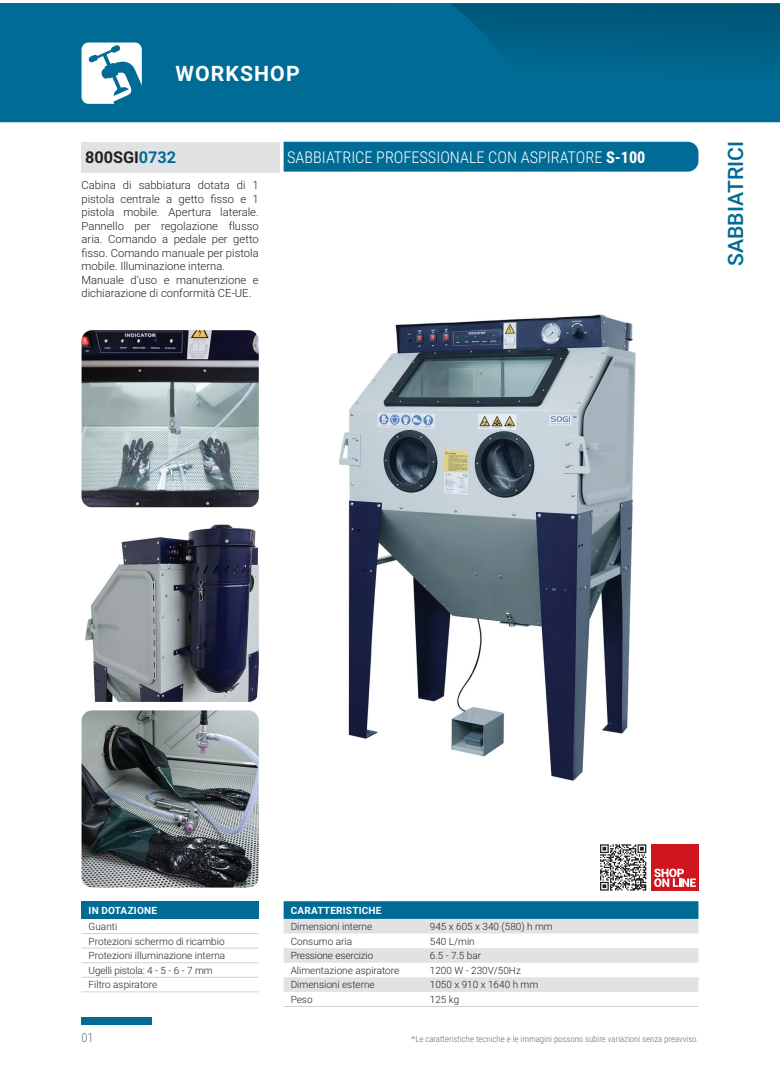
<style>
.page{position:relative;width:780px;height:1088px;background:#fff}
.page>*{position:absolute;margin:0;border:0;box-sizing:border-box;transform-origin:0 0}
.t1{font:500 21.25px "Roboto";color:#006c95}
.t2{font:700 21.25px "Roboto";letter-spacing:.05em;color:#fff}
.t3{font:300 16.25px "Roboto Condensed";color:#fff}
.t4{font:700 16.25px "Roboto";color:#231f20}
.t5{font:300 12.5px "Roboto Condensed";color:#6c6d70}
.t6{font:300 11.25px/13.5px "Roboto";color:#231f20}
.t7{font:300 10px/14.6px "Roboto";color:#231f20}
.t8{font:700 10px "Roboto";letter-spacing:.02em;color:#fff}
.t9{font:300 8.75px "Roboto Condensed";color:#6c6d70}
.s1{color:#006c95}
.s2{font-weight:700}
</style>
<div class="page">
<div style="left:0;top:4px;width:450px;height:118px;background:#006c95"></div>
<img style="left:450px;top:4px;width:119px;height:118px">
<img style="left:569px;top:4px;width:211px;height:118px">
<svg style="left:81px;top:43px;width:61px;height:61px"></svg>
<img style="left:81px;top:710px;width:178px;height:177px">
<img style="left:85px;top:525px;width:174px;height:177px">
<img style="left:81px;top:330px;width:178px;height:177px">
<div style="left:283px;top:142px;width:415px;height:30px;background:#006c95"></div>
<div style="left:81px;top:142px;width:199px;height:30px;background:#e1e2e4"></div>
<svg style="left:283px;top:901px;width:415px;height:91px"></svg>
<hr style="left:283px;top:1006px;width:139px;height:1px;background:#d1d2d4">
<hr style="left:422px;top:1006px;width:276px;height:1px;background:#d1d2d4">
<div style="left:81px;top:901px;width:178px;height:18px;background:#006c95"></div>
<hr style="left:81px;top:933px;width:178px;height:1px;background:#d1d2d4">
<hr style="left:81px;top:948px;width:178px;height:1px;background:#d1d2d4">
<hr style="left:81px;top:962px;width:178px;height:1px;background:#d1d2d4">
<hr style="left:81px;top:977px;width:178px;height:1px;background:#d1d2d4">
<hr style="left:81px;top:991px;width:178px;height:1px;background:#d1d2d4">
<svg style="left:600px;top:844px;width:47px;height:47px"></svg>
<svg style="left:600px;top:844px;width:46px;height:46px"></svg>
<div style="left:651px;top:844px;width:47px;height:46px;background:#cf151d"></div>
<svg style="left:654px;top:868px;width:41px;height:19px"></svg>
<img style="left:339px;top:314px;width:297px;height:467px">
<div style="left:81px;top:1017px;width:71px;height:7px;background:#006c95"></div>
<h1 class="t2" style="left:175px;top:59px;width:126px">WORKSHOP</h1>
<h2 class="t4" style="left:85px;top:146px;width:93px">800SGI<span class="s1">0732</span></h2>
<p class="t6" style="left:81px;top:178px;width:179px">Cabina di sabbiatura dotata di 1 pistola centrale a getto fisso e 1 pistola mobile. Apertura laterale.<br>Pannello per regolazione flusso aria. Comando a pedale per getto fisso. Comando manuale per pistola mobile. Illuminazione interna.<br>Manuale d’uso e manutenzione e dichiarazione di conformità CE-UE.</p>
<h2 class="t3" style="left:287px;top:146px;width:360px">SABBIATRICE PROFESSIONALE CON ASPIRATORE <span class="s2">S-100</span></h2>
<h1 class="t1" style="left:720px;top:266px;width:126px;rotate:-90deg">SABBIATRICI</h1>
<p class="t8" style="left:89px;top:903px;width:70px">IN DOTAZIONE</p>
<p class="t7" style="left:89px;top:919px;width:138px">Guanti<br>Protezioni schermo di ricambio<br>Protezioni illuminazione interna<br>Ugelli pistola: 4 - 5 - 6 - 7 mm<br>Filtro aspiratore</p>
<p class="t8" style="left:291px;top:903px;width:92px">CARATTERISTICHE</p>
<p class="t7" style="left:291px;top:919px;width:83px">Dimensioni interne</p>
<p class="t7" style="left:430px;top:919px;width:124px">945 x 605 x 340 (580) h mm</p>
<p class="t7" style="left:291px;top:933px;width:63px">Consumo aria</p>
<p class="t7" style="left:430px;top:933px;width:46px">540 L/min</p>
<p class="t7" style="left:291px;top:948px;width:84px">Pressione esercizio</p>
<p class="t7" style="left:430px;top:948px;width:53px">6.5 - 7.5 bar</p>
<p class="t7" style="left:291px;top:962px;width:110px">Alimentazione aspiratore</p>
<p class="t7" style="left:430px;top:962px;width:93px">1200 W - 230V/50Hz</p>
<p class="t7" style="left:291px;top:977px;width:86px">Dimensioni esterne</p>
<p class="t7" style="left:430px;top:977px;width:110px">1050 x 910 x 1640 h mm</p>
<p class="t7" style="left:291px;top:992px;width:23px">Peso</p>
<p class="t7" style="left:430px;top:992px;width:31px">125 kg</p>
<p class="t5" style="left:81px;top:1028px;width:14px">01</p>
<p class="t9" style="left:411px;top:1033px;width:288px">*Le caratteristiche tecniche e le immagini possono subire variazioni senza preavviso.</p>
</div>
